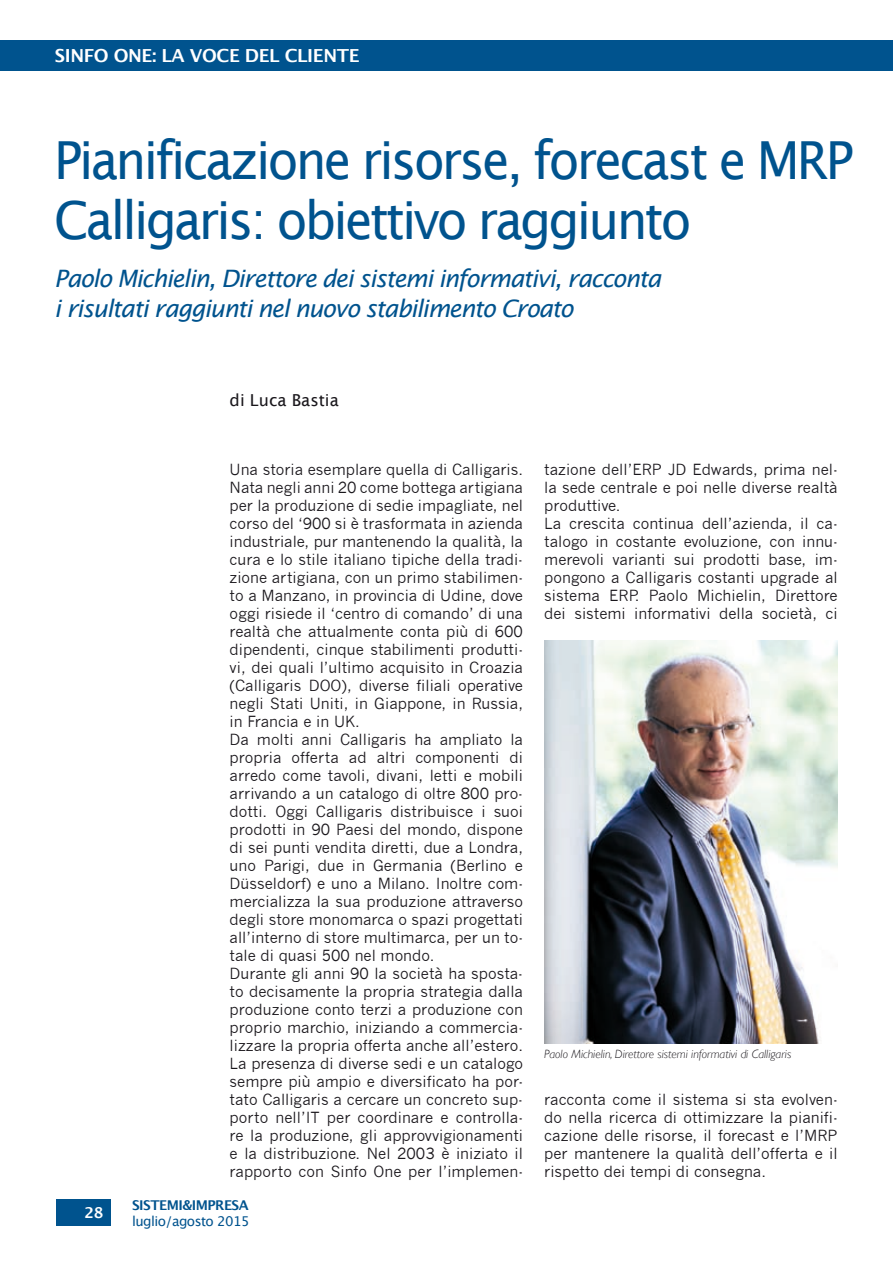
<style>
.page{position:relative;width:893px;height:1263px;background:#fff}
.page>*{position:absolute;margin:0;border:0;box-sizing:border-box;transform-origin:0 0}
.t1{font:52.5px/60px "Lucida Sans";letter-spacing:-.055em;color:#00538e;scale:.95 1}
.t2{font:italic 24px/30px "Lucida Sans";letter-spacing:-.05em;color:#00538e}
.t3{font:600 18px "Lucida Sans";letter-spacing:-.02em;color:#fff}
.t4{font:16.5px "Lucida Sans";color:#1a171c}
.t5{font:15px/18px "News Gothic";color:#1a171c}
.t6{font:600 15px "Lucida Sans";color:#fff}
.t7{font:13.5px "Lucida Grande";letter-spacing:-.04em;color:#00538e}
.t8{font:700 13.5px "Lucida Grande";letter-spacing:-.04em;color:#00538e}
.t9{font:italic 300 12px "Gill Sans";color:#1a171c}
</style>
<div class="page">
<div style="left:0;top:40px;width:893px;height:31px;background:#00538e"></div>
<div style="left:56px;top:1199px;width:54px;height:27px;background:#00538e"></div>
<img style="left:544px;top:640px;width:294px;height:403px">
<p class="t3" style="left:55px;top:46px;width:306px">SINFO ONE: LA VOCE DEL CLIENTE</p>
<h1 class="t1" style="left:54px;top:130px;width:843px">Pianificazione risorse, forecast e MRP<br>Calligaris: obiettivo raggiunto</h1>
<h2 class="t2" style="left:54px;top:263px;width:609px">Paolo Michielin, Direttore dei sistemi informativi, racconta i risultati raggiunti nel nuovo stabilimento Croato</h2>
<p class="t6" style="left:84px;top:1204px;width:21px">28</p>
<p class="t4" style="left:230px;top:391px;width:111px">di Luca Bastia</p>
<p class="t5" style="left:230px;top:460px;width:295px">Una storia esemplare quella di Calligaris.<br>Nata negli anni 20 come bottega artigiana per la produzione di sedie impagliate, nel corso del ‘900 si è trasformata in azienda industriale, pur mantenendo la qualità, la cura e lo stile italiano tipiche della tradi&shy;zione artigiana, con un primo stabilimen&shy;to a Manzano, in provincia di Udine, dove oggi risiede il ‘centro di comando’ di una realtà che attualmente conta più di 600 dipendenti, cinque stabilimenti produtti&shy;vi, dei quali l’ultimo acquisito in Croazia (Calligaris DOO), diverse filiali operative negli Stati Uniti, in Giappone, in Russia, in Francia e in UK.<br>Da molti anni Calligaris ha ampliato la propria offerta ad altri componenti di arredo come tavoli, divani, letti e mobili arrivando a un catalogo di oltre 800 pro&shy;dotti. Oggi Calligaris distribuisce i suoi prodotti in 90 Paesi del mondo, dispone di sei punti vendita diretti, due a Londra, uno Parigi, due in Germania (Berlino e Düsseldorf) e uno a Milano. Inoltre com&shy;mercializza la sua produzione attraverso degli store monomarca o spazi progettati all’interno di store multimarca, per un to&shy;tale di quasi 500 nel mondo.<br>Durante gli anni 90 la società ha sposta&shy;to decisamente la propria strategia dalla produzione conto terzi a produzione con proprio marchio, iniziando a commercia&shy;lizzare la propria offerta anche all’estero.<br>La presenza di diverse sedi e un catalogo sempre più ampio e diversificato ha por&shy;tato Calligaris a cercare un concreto sup&shy;porto nell’IT per coordinare e controlla&shy;re la produzione, gli approvvigionamenti e la distribuzione. Nel 2003 è iniziato il rapporto con Sinfo One per l’implemen-</p>
<p class="t8" style="left:132px;top:1194px;width:118px">SISTEMI&amp;IMPRESA</p>
<p class="t7" style="left:132px;top:1213px;width:119px">luglio/agosto 2015</p>
<p class="t5" style="left:544px;top:460px;width:295px">tazione dell’ERP JD Edwards, prima nel&shy;la sede centrale e poi nelle diverse realtà produttive.<br>La crescita continua dell’azienda, il ca&shy;talogo in costante evoluzione, con innu&shy;merevoli varianti sui prodotti base, im&shy;pongono a Calligaris costanti upgrade al sistema ERP. Paolo Michielin, Direttore dei sistemi informativi della società, ci</p>
<p class="t9" style="left:544px;top:1047px;width:248px">Paolo Michielin, Direttore sistemi informativi di Calligaris</p>
<p class="t5" style="left:544px;top:1090px;width:295px;text-align:justify">racconta come il sistema si sta evolven&shy;do nella ricerca di ottimizzare la pianifi&shy;cazione delle risorse, il forecast e l’MRP per mantenere la qualità dell’offerta e il rispetto dei tempi di consegna.</p>
</div>
